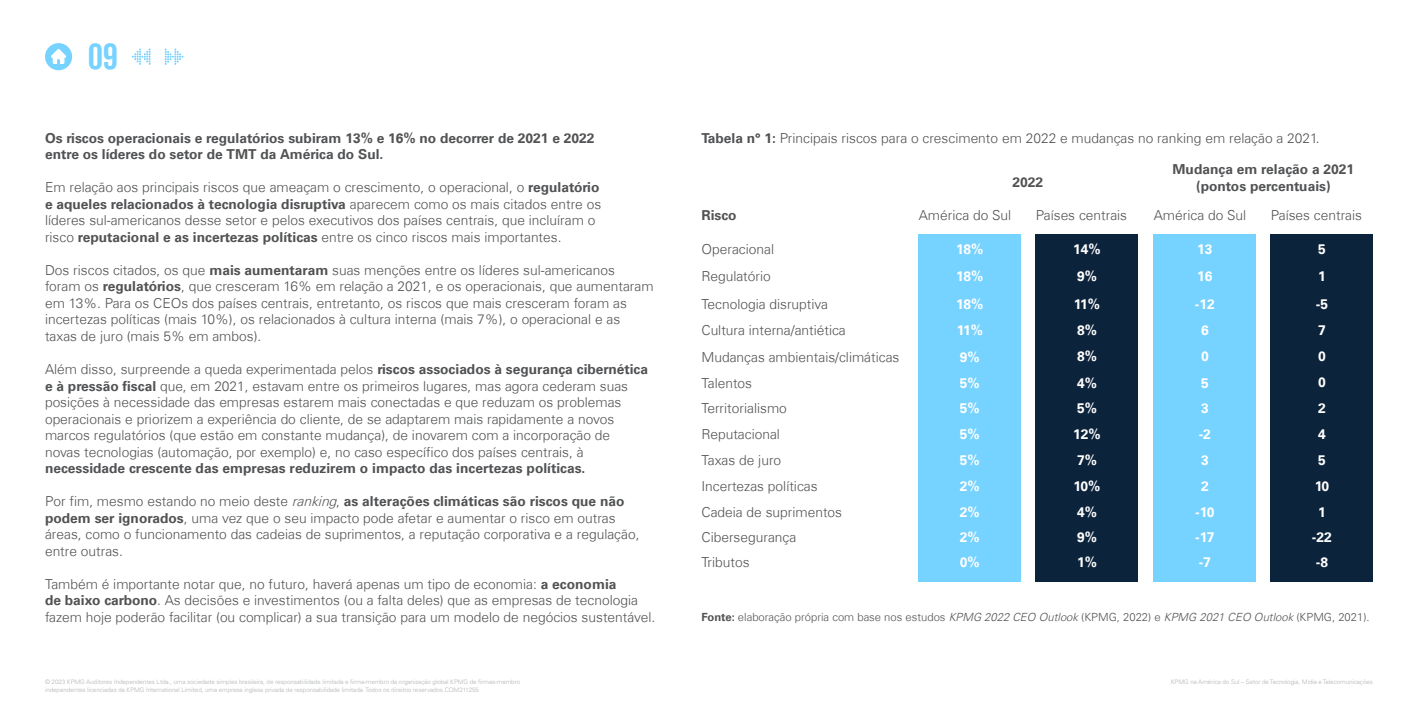
<style>
.page{position:relative;width:1418px;height:709px;background:#fff}
.page>*{position:absolute;margin:0;border:0;box-sizing:border-box;transform-origin:0 0}
.t1{font:700 37.5px "KPMG";color:#76d2ff}
.t2{font:300 13.75px/16.5px "Universfor KPMG";color:#515254}
.t3{font:700 13.75px/16.5px "Universfor KPMG";color:#515254}
.t4{font:700 13.75px/26px "Universfor KPMG";letter-spacing:-.02em;color:#fff}
.t5{font:300 11.25px "Universfor KPMG";color:#515254}
.t6{font:300 6.25px/7.5px "Univers 45";letter-spacing:-.01em;color:#b1b4b6}
.s1{font-weight:700}
.s2{font-style:italic}
</style>
<div class="page">
<svg style="left:165px;top:48px;width:18px;height:17px"></svg>
<svg style="left:132px;top:48px;width:19px;height:17px"></svg>
<svg style="left:45px;top:43px;width:27px;height:27px"></svg>
<div style="left:918px;top:234px;width:103px;height:347px;background:#76d2ff"></div>
<div style="left:1153px;top:234px;width:102px;height:347px;background:#76d2ff"></div>
<div style="left:1035px;top:234px;width:103px;height:347px;background:#0c233c"></div>
<div style="left:1270px;top:234px;width:102px;height:347px;background:#0c233c"></div>
<h1 class="t1" style="left:88px;top:38px;width:31px">09</h1>
<p class="t3" style="left:45px;top:130px;width:551px">Os riscos operacionais e regulatórios subiram 13% e 16% no decorrer de 2021 e 2022 entre os líderes do setor de TMT da América do Sul.</p>
<p class="t2" style="left:45px;top:179px;width:558px">Em relação aos principais riscos que ameaçam o crescimento, o operacional, o <span class="s1">regulatório e aqueles relacionados à tecnologia disruptiva</span> aparecem como os mais citados entre os líderes sul-americanos desse setor e pelos executivos dos países centrais, que incluíram o risco <span class="s1">reputacional e as incertezas políticas</span> entre os cinco riscos mais importantes.</p>
<p class="t2" style="left:45px;top:262px;width:610px">Dos riscos citados, os que <span class="s1">mais aumentaram</span> suas menções entre os líderes sul-americanos foram os <span class="s1">regulatórios</span>, que cresceram 16% em relação a 2021, e os operacionais, que aumentaram em 13%. Para os CEOs dos países centrais, entretanto, os riscos que mais cresceram foram as incertezas políticas (mais 10%), os relacionados à cultura interna (mais 7%), o operacional e as taxas de juro (mais 5% em ambos).</p>
<p class="t2" style="left:45px;top:361px;width:604px">Além disso, surpreende a queda experimentada pelos <span class="s1">riscos associados à segurança cibernética e à pressão fiscal</span> que, em 2021, estavam entre os primeiros lugares, mas agora cederam suas posições à necessidade das empresas estarem mais conectadas e que reduzam os problemas operacionais e priorizem a experiência do cliente, de se adaptarem mais rapidamente a novos marcos regulatórios (que estão em constante mudança), de inovarem com a incorporação de novas tecnologias (automação, por exemplo) e, no caso específico dos países centrais, à</p>
<p class="t3" style="left:45px;top:460px;width:542px">necessidade crescente das empresas reduzirem o impacto das incertezas políticas.</p>
<p class="t2" style="left:45px;top:493px;width:596px">Por fim, mesmo estando no meio deste <span class="s2">ranking</span>, <span class="s1">as alterações climáticas são riscos que não podem ser ignorados</span>, uma vez que o seu impacto pode afetar e aumentar o risco em outras áreas, como o funcionamento das cadeias de suprimentos, a reputação corporativa e a regulação, entre outras.</p>
<p class="t2" style="left:45px;top:575px;width:611px">Também é importante notar que, no futuro, haverá apenas um tipo de economia: <span class="s1">a economia<br>de baixo carbono</span>. As decisões e investimentos (ou a falta deles) que as empresas de tecnologia fazem hoje poderão facilitar (ou complicar) a sua transição para um modelo de negócios sustentável.</p>
<p class="t6" style="left:45px;top:678px;width:476px">© 2023 KPMG Auditores Independentes Ltda., uma sociedade simples brasileira, de responsabilidade limitada e firma-membro da organização global KPMG de firmas-membro independentes licenciadas da KPMG International Limited, uma empresa inglesa privada de responsabilidade limitada. Todos os direitos reservados.COM211255</p>
<p class="t2" style="left:701px;top:130px;width:619px"><span class="s1">Tabela n° 1:</span> Principais riscos para o crescimento em 2022 e mudanças no ranking em relação a 2021.</p>
<p class="t3" style="left:1012px;top:174px;width:32px">2022</p>
<p class="t3" style="left:1172px;top:161px;width:183px;text-align:center">Mudança em relação a 2021 (pontos percentuais)</p>
<p class="t3" style="left:701px;top:207px;width:37px">Risco</p>
<p class="t2" style="left:918px;top:207px;width:94px">América do Sul</p>
<p class="t2" style="left:701px;top:235px;width:128px;line-height:27.5px">Operacional<br>Regulatório<br>Tecnologia disruptiva</p>
<p class="t2" style="left:701px;top:317px;width:199px;line-height:26px">Cultura interna/antiética<br>Mudanças ambientais/climáticas<br>Talentos<br>Territorialismo<br>Reputacional<br>Taxas de juro<br>Incertezas políticas<br>Cadeia de suprimentos</p>
<p class="t2" style="left:701px;top:525px;width:96px;line-height:25px">Cibersegurança<br>Tributos</p>
<p class="t4" style="left:956px;top:235px;width:29px;line-height:27.5px;text-align:justify">18% 18% 18%</p>
<p class="t4" style="left:956px;top:317px;width:28px">11%<br>9%<br>5%<br>5%<br>5%<br>5%<br>2%<br>2%</p>
<p class="t4" style="left:960px;top:525px;width:21px;line-height:25px">2%<br>0%</p>
<p class="t2" style="left:1035px;top:207px;width:93px">Países centrais</p>
<p class="t2" style="left:1153px;top:207px;width:94px">América do Sul</p>
<p class="t2" style="left:1270px;top:207px;width:93px">Países centrais</p>
<p class="t4" style="left:1073px;top:235px;width:29px;line-height:27.5px">14%<br>9%<br>11%</p>
<p class="t4" style="left:1073px;top:317px;width:29px">8%<br>8%<br>4%<br>5%<br>12%<br>7%<br>10%<br>4%</p>
<p class="t4" style="left:1077px;top:525px;width:21px;line-height:25px">9%<br>1%</p>
<p class="t4" style="left:1194px;top:235px;width:21px;line-height:27.5px">13<br>16 -12</p>
<p class="t4" style="left:1195px;top:317px;width:21px;text-align:center">6<br>0<br>5<br>3 -2<br>3<br>2 -10</p>
<p class="t4" style="left:1195px;top:525px;width:21px;line-height:25px">-17 -7</p>
<p class="t4" style="left:1315px;top:235px;width:14px;line-height:27.5px">5<br>1 -5</p>
<p class="t4" style="left:1314px;top:317px;width:16px">7<br>0<br>0<br>2<br>4<br>5<br>10<br>1</p>
<p class="t4" style="left:1311px;top:525px;width:21px;line-height:25px">-22 -8</p>
<p class="t5" style="left:701px;top:609px;width:669px"><span class="s1">Fonte:</span> elaboração própria com base nos estudos <span class="s2">KPMG 2022 CEO Outlook</span> (KPMG, 2022) e <span class="s2">KPMG 2021 CEO Outlook</span> (KPMG, 2021).</p>
<p class="t6" style="left:1170px;top:678px;width:204px">KPMG na América do Sul – Setor de Tecnologia, Mídia e Telecomunicações</p>
</div>
